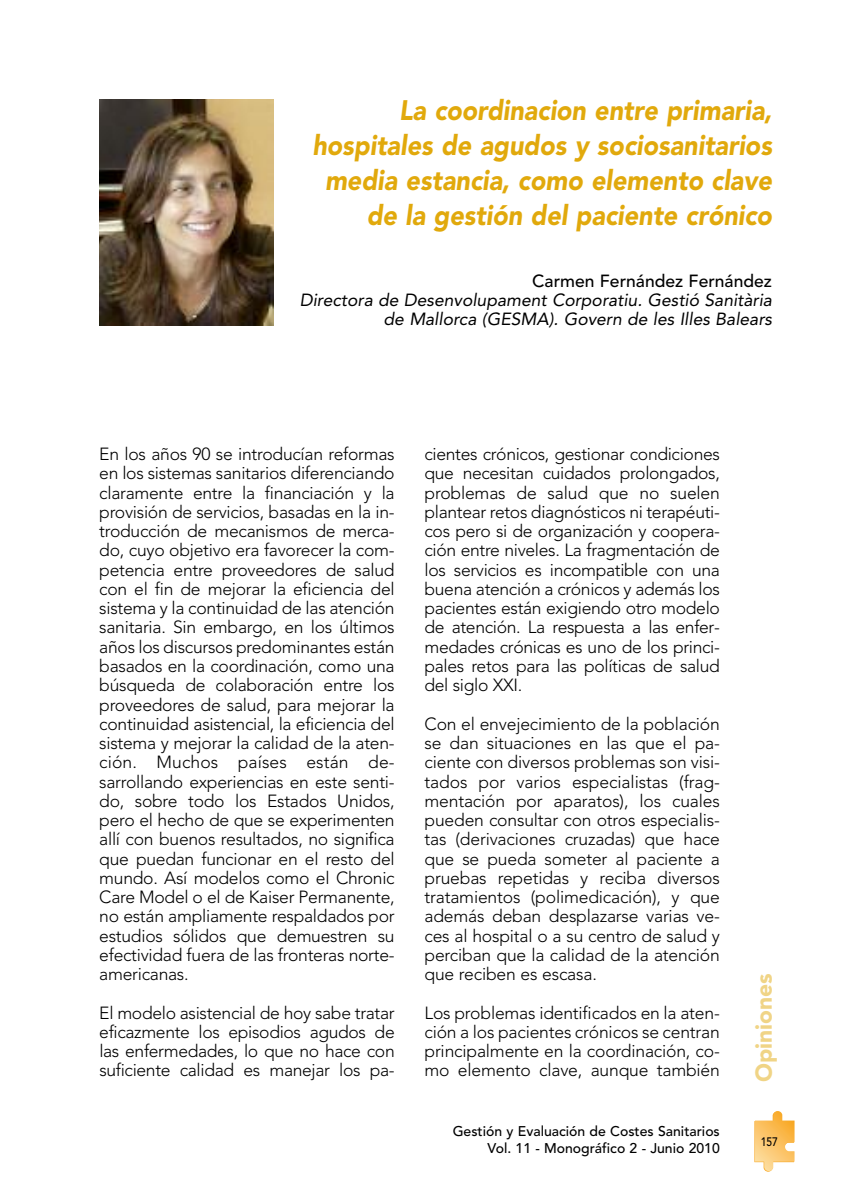
<style>
.page{position:relative;width:844px;height:1191px;background:#fff}
.page>*{position:absolute;margin:0;border:0;box-sizing:border-box;transform-origin:0 0}
.t1{font:italic 900 28px/34.8px "Avenir";color:#e1a90c;text-align:right;scale:.9 1}
.t2{font:900 22.75px "Avenir";color:#f0d486}
.t3{font:300 17.5px/19.2px "Avenir";letter-spacing:-.015em;color:#000;text-align:justify}
.t4{font:italic 17.5px/19.2px "Avenir";color:#000;text-align:right}
.t5{font:500 17.5px "Avenir";color:#000}
.t6{font:500 14px/17.5px "Avenir";color:#000;text-align:right}
.t7{font:500 12.25px "Avenir";color:#000;scale:.85 1}
</style>
<div class="page">
<svg style="left:754px;top:1111px;width:40px;height:60px"></svg>
<img style="left:99px;top:99px;width:174px;height:226px">
<h1 class="t1" style="left:312px;top:96px;width:512px">La coordinacion entre primaria, hospitales de agudos y sociosanitarios media estancia, como elemento clave de la gestión del paciente crónico</h1>
<p class="t5" style="left:532px;top:274px;width:241px">Carmen Fernández Fernández</p>
<p class="t4" style="left:300px;top:292px;width:473px">Directora de Desenvolupament Corporatiu. Gestió Sanitària de Mallorca (GESMA). Govern de les Illes Balears</p>
<p class="t3" style="left:99px;top:446px;width:297px">En los años 90 se introducían reformas en los sistemas sanitarios diferenciando claramente entre la financiación y la provisión de servicios, basadas en la in&shy;troducción de mecanismos de merca&shy;do, cuyo objetivo era favorecer la com&shy;petencia entre proveedores de salud con el fin de mejorar la eficiencia del sistema y la continuidad de las atención sanitaria. Sin embargo, en los últimos años los discursos predominantes están basados en la coordinación, como una búsqueda de colaboración entre los proveedores de salud, para mejorar la continuidad asistencial, la eficiencia del sistema y mejorar la calidad de la aten&shy;ción. Muchos países están de&shy;sarrollando experiencias en este senti&shy;do, sobre todo los Estados Unidos, pero el hecho de que se experimenten allí con buenos resultados, no significa que puedan funcionar en el resto del mundo. Así modelos como el Chronic Care Model o el de Kaiser Permanente, no están ampliamente respaldados por estudios sólidos que demuestren su efectividad fuera de las fronteras norte&shy;americanas.</p>
<p class="t3" style="left:99px;top:1004px;width:297px">El modelo asistencial de hoy sabe tratar eficazmente los episodios agudos de las enfermedades, lo que no hace con suficiente calidad es manejar los pa-</p>
<p class="t3" style="left:424px;top:446px;width:297px">cientes crónicos, gestionar condiciones que necesitan cuidados prolongados, problemas de salud que no suelen plantear retos diagnósticos ni terapéuti&shy;cos pero si de organización y coopera&shy;ción entre niveles. La fragmentación de los servicios es incompatible con una buena atención a crónicos y además los pacientes están exigiendo otro modelo de atención. La respuesta a las enfer&shy;medades crónicas es uno de los princi&shy;pales retos para las políticas de salud del siglo XXI.</p>
<p class="t3" style="left:424px;top:715px;width:297px">Con el envejecimiento de la población se dan situaciones en las que el pa&shy;ciente con diversos problemas son visi&shy;tados por varios especialistas (frag&shy;mentación por aparatos), los cuales pueden consultar con otros especialis&shy;tas (derivaciones cruzadas) que hace que se pueda someter al paciente a pruebas repetidas y reciba diversos tratamientos (polimedicación), y que además deban desplazarse varias ve&shy;ces al hospital o a su centro de salud y perciban que la calidad de la atención que reciben es escasa.</p>
<p class="t3" style="left:424px;top:1004px;width:297px">Los problemas identificados en la aten&shy;ción a los pacientes crónicos se centran principalmente en la coordinación, co&shy;mo elemento clave, aunque también</p>
<h2 class="t2" style="left:754px;top:1081px;width:110px;rotate:-90deg">Opiniones</h2>
<p class="t6" style="left:452px;top:1123px;width:268px">Gestión y Evaluación de Costes Sanitarios<br>Vol. 11 - Monográfico 2 - Junio 2010</p>
<p class="t7" style="left:760px;top:1136px;width:22px">157</p>
</div>
